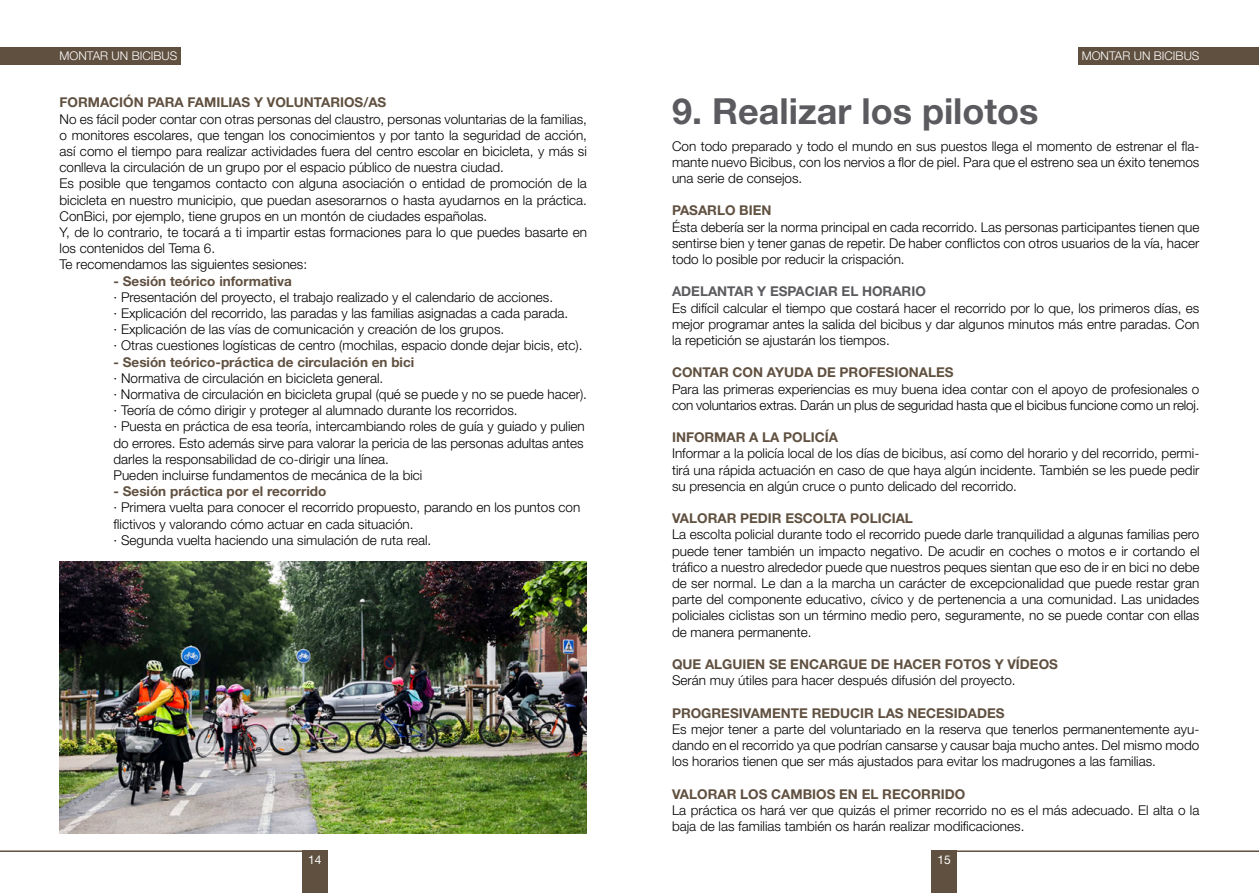
<style>
.page{position:relative;width:1259px;height:893px;background:#fff}
.page>*{position:absolute;margin:0;border:0;box-sizing:border-box;transform-origin:0 0}
.t1{font:700 36px "Helvetica Neue LT Std";color:#5b5b5f}
.t2{font:300 13.5px/16.2px "Helvetica Neue LT Std";color:#000;text-align:justify}
.t3{font:700 13.5px "Helvetica Neue LT Std";color:#605040}
.t4{font:700 13.5px "Helvetica Neue LT Std";color:#5b5b5f}
.t5{font:300 12px "Helvetica Neue LT Std";color:#fff}
.t6{font:12px "Helvetica Neue LT Std";color:#fff}
</style>
<div class="page">
<div style="left:302px;top:850px;width:25px;height:43px;background:#605040"></div>
<div style="left:931px;top:850px;width:26px;height:43px;background:#605040"></div>
<hr style="left:0;top:850px;width:327px;height:2px;background:#605040">
<hr style="left:931px;top:850px;width:328px;height:2px;background:#605040">
<div style="left:1078px;top:47px;width:181px;height:17px;background:#605040"></div>
<div style="left:0;top:47px;width:181px;height:17px;background:#605040"></div>
<img style="left:60px;top:561px;width:527px;height:272px">
<p class="t5" style="left:60px;top:48px;width:119px">MONTAR UN BICIBUS</p>
<p class="t5" style="left:1081px;top:48px;width:119px">MONTAR UN BICIBUS</p>
<h1 class="t1" style="left:672px;top:88px;width:368px">9. Realizar los pilotos</h1>
<p class="t2" style="left:672px;top:137px;width:529px">Con todo preparado y todo el mundo en sus puestos llega el momento de estrenar el fla&shy;mante nuevo Bicibus, con los nervios a flor de piel. Para que el estreno sea un éxito tenemos una serie de consejos.</p>
<p class="t3" style="left:672px;top:202px;width:101px">PASARLO BIEN</p>
<p class="t2" style="left:672px;top:218px;width:529px">Ésta debería ser la norma principal en cada recorrido. Las personas participantes tienen que sentirse bien y tener ganas de repetir. De haber conflictos con otros usuarios de la vía, hacer todo lo posible por reducir la crispación.</p>
<p class="t4" style="left:672px;top:283px;width:255px">ADELANTAR Y ESPACIAR EL HORARIO</p>
<p class="t2" style="left:672px;top:299px;width:529px">Es difícil calcular el tiempo que costará hacer el recorrido por lo que, los primeros días, es mejor programar antes la salida del bicibus y dar algunos minutos más entre paradas. Con la repetición se ajustarán los tiempos.</p>
<p class="t3" style="left:672px;top:364px;width:283px">CONTAR CON AYUDA DE PROFESIONALES</p>
<p class="t2" style="left:672px;top:380px;width:529px">Para las primeras experiencias es muy buena idea contar con el apoyo de profesionales o con voluntarios extras. Darán un plus de seguridad hasta que el bicibus funcione como un reloj.</p>
<p class="t3" style="left:672px;top:429px;width:167px">INFORMAR A LA POLICÍA</p>
<p class="t2" style="left:672px;top:445px;width:529px">Informar a la policía local de los días de bicibus, así como del horario y del recorrido, permi&shy;tirá una rápida actuación en caso de que haya algún incidente. También se les puede pedir su presencia en algún cruce o punto delicado del recorrido.</p>
<p class="t3" style="left:672px;top:510px;width:242px">VALORAR PEDIR ESCOLTA POLICIAL</p>
<p class="t2" style="left:672px;top:526px;width:529px">La escolta policial durante todo el recorrido puede darle tranquilidad a algunas familias pero puede tener también un impacto negativo. De acudir en coches o motos e ir cortando el tráfico a nuestro alrededor puede que nuestros peques sientan que eso de ir en bici no debe de ser normal. Le dan a la marcha un carácter de excepcionalidad que puede restar gran parte del componente educativo, cívico y de pertenencia a una comunidad. Las unidades policiales ciclistas son un término medio pero, seguramente, no se puede contar con ellas de manera permanente.</p>
<p class="t3" style="left:672px;top:656px;width:387px">QUE ALGUIEN SE ENCARGUE DE HACER FOTOS Y VÍDEOS</p>
<p class="t2" style="left:672px;top:672px;width:345px">Serán muy útiles para hacer después difusión del proyecto.</p>
<p class="t3" style="left:672px;top:704px;width:334px">PROGRESIVAMENTE REDUCIR LAS NECESIDADES</p>
<p class="t2" style="left:672px;top:721px;width:529px">Es mejor tener a parte del voluntariado en la reserva que tenerlos permanentemente ayu&shy;dando en el recorrido ya que podrían cansarse y causar baja mucho antes. Del mismo modo los horarios tienen que ser más ajustados para evitar los madrugones a las familias.</p>
<p class="t3" style="left:672px;top:785px;width:295px">VALORAR LOS CAMBIOS EN EL RECORRIDO</p>
<p class="t2" style="left:672px;top:802px;width:529px">La práctica os hará ver que quizás el primer recorrido no es el más adecuado. El alta o la baja de las familias también os harán realizar modificaciones.</p>
<p class="t3" style="left:60px;top:94px;width:328px">FORMACIÓN PARA FAMILIAS Y VOLUNTARIOS/AS</p>
<p class="t2" style="left:60px;top:110px;width:529px;text-align:left">No es fácil poder contar con otras personas del claustro, personas voluntarias de la familias, o monitores escolares, que tengan los conocimientos y por tanto la seguridad de acción, así como el tiempo para realizar actividades fuera del centro escolar en bicicleta, y más si conlleva la circulación de un grupo por el espacio público de nuestra ciudad.<br>Es posible que tengamos contacto con alguna asociación o entidad de promoción de la bicicleta en nuestro municipio, que puedan asesorarnos o hasta ayudarnos en la práctica.<br>ConBici, por ejemplo, tiene grupos en un montón de ciudades españolas.<br>Y, de lo contrario, te tocará a ti impartir estas formaciones para lo que puedes basarte en los contenidos del Tema 6.<br>Te recomendamos las siguientes sesiones:</p>
<p class="t3" style="left:114px;top:272px;width:180px">- Sesión teórico informativa</p>
<p class="t2" style="left:114px;top:289px;width:470px;text-align:left">· Presentación del proyecto, el trabajo realizado y el calendario de acciones.<br>· Explicación del recorrido, las paradas y las familias asignadas a cada parada.<br>· Explicación de las vías de comunicación y creación de los grupos.<br>· Otras cuestiones logísticas de centro (mochilas, espacio donde dejar bicis, etc).</p>
<p class="t3" style="left:114px;top:353px;width:302px">- Sesión teórico-práctica de circulación en bici</p>
<p class="t2" style="left:114px;top:370px;width:475px;text-align:left">· Normativa de circulación en bicicleta general.<br>· Normativa de circulación en bicicleta grupal (qué se puede y no se puede hacer). · Teoría de cómo dirigir y proteger al alumnado durante los recorridos.<br>· Puesta en práctica de esa teoría, intercambiando roles de guía y guiado y pulien do errores. Esto además sirve para valorar la pericia de las personas adultas antes darles la responsabilidad de co-dirigir una línea.<br>Pueden incluirse fundamentos de mecánica de la bici</p>
<p class="t3" style="left:114px;top:483px;width:214px">- Sesión práctica por el recorrido</p>
<p class="t2" style="left:114px;top:499px;width:468px;text-align:left">· Primera vuelta para conocer el recorrido propuesto, parando en los puntos con flictivos y valorando cómo actuar en cada situación.<br>· Segunda vuelta haciendo una simulación de ruta real.</p>
<p class="t6" style="left:308px;top:853px;width:15px">14</p>
<p class="t6" style="left:937px;top:853px;width:15px">15</p>
</div>
